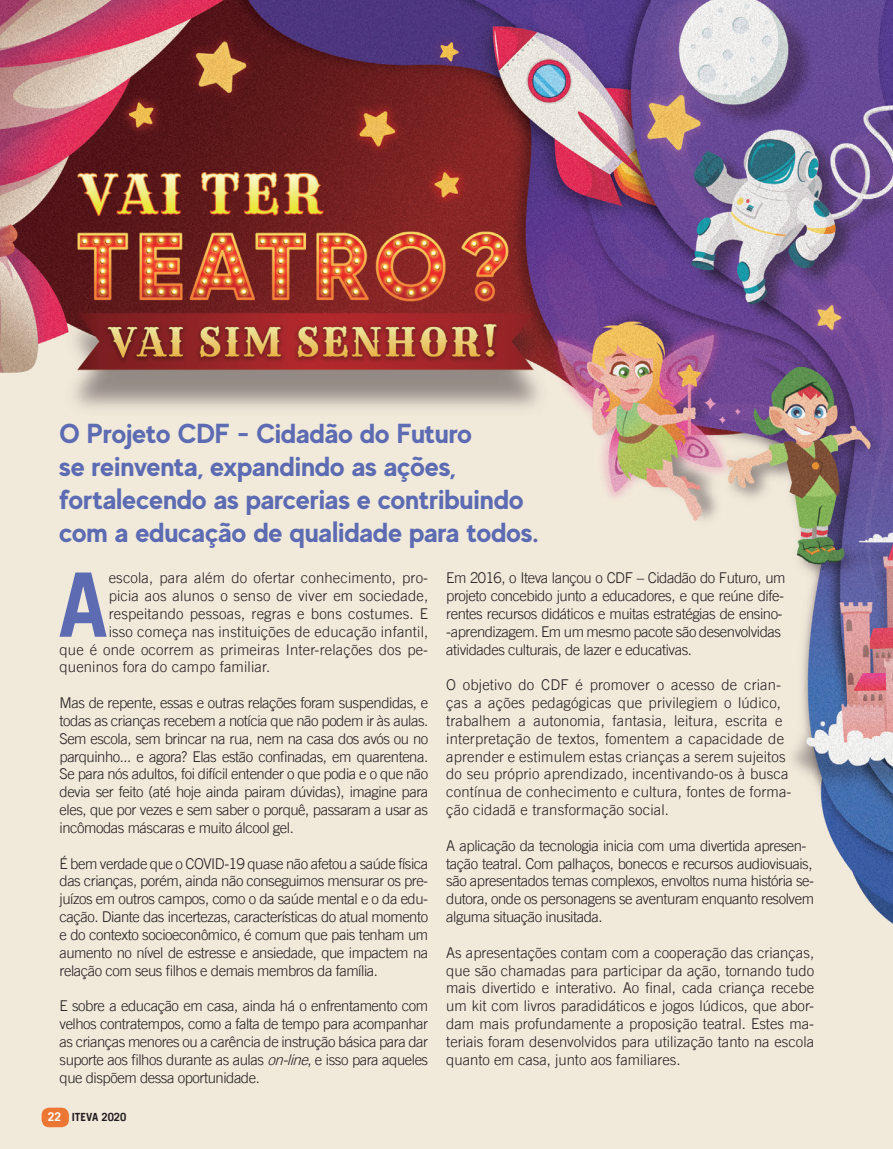
<style>
.page{position:relative;width:893px;height:1149px;background:#fff}
.page>*{position:absolute;margin:0;border:0;box-sizing:border-box;transform-origin:0 0}
.t1{font:700 88.95px "Trade Gothic LT Std";color:#5c6bb2}
.t2{font:700 27.45px/33px "MADE Evolve Sans";color:#5c6bb2}
.t3{font:300 14.85px/17.9px "Trade Gothic LT Std";color:#231f20;text-align:justify}
.t4{font:300 14.85px/17.9px "Trade Gothic LT Std";letter-spacing:-.03em;color:#231f20}
.t5{font:700 12px "Trade Gothic LT Std";color:#fff}
.t6{font:700 11.25px "Trade Gothic LT Std";color:#231f20}
.s1{color:#6368ae}
.s2{font-style:italic}
</style>
<div class="page">
<img style="left:0;top:0;width:893px;height:1148px">
<div style="left:42px;top:1107px;width:27px;height:19px;background:#ec7733;border-radius:8px"></div>
<p class="t2" style="left:60px;top:416px;width:481px">O Projeto CDF - Cidadão do Futuro<br>se reinventa, expandindo as ações, fortalecendo as parcerias e contribuindo com a educação de qualidade para todos<span class="s1">.</span></p>
<p class="t1" style="left:58px;top:550px;width:51px">A</p>
<p class="t3" style="left:109px;top:568px;width:321px">escola, para além do ofertar conhecimento, pro-</p>
<p class="t3" style="left:109px;top:586px;width:321px">picia aos alunos o senso de viver em sociedade,</p>
<p class="t3" style="left:109px;top:604px;width:321px">respeitando pessoas, regras e bons costumes. E</p>
<p class="t3" style="left:109px;top:622px;width:321px">isso começa nas instituições de educação infantil,</p>
<p class="t3" style="left:60px;top:640px;width:370px">que é onde ocorrem as primeiras Inter-relações dos pe-</p>
<p class="t3" style="left:60px;top:657px;width:212px">queninos fora do campo familiar.</p>
<p class="t3" style="left:60px;top:693px;width:370px">Mas de repente, essas e outras relações foram suspendidas, e todas as crianças recebem a notícia que não podem ir às aulas.<br>Sem escola, sem brincar na rua, nem na casa dos avós ou no parquinho... e agora? Elas estão confinadas, em quarentena.<br>Se para nós adultos, foi difícil entender o que podia e o que não devia ser feito (até hoje ainda pairam dúvidas), imagine para eles, que por vezes e sem saber o porquê, passaram a usar as incômodas máscaras e muito álcool gel.</p>
<p class="t3" style="left:60px;top:853px;width:370px">É bem verdade que o COVID-19 quase não afetou a saúde física das crianças, porém, ainda não conseguimos mensurar os pre&shy;juízos em outros campos, como o da saúde mental e o da edu&shy;cação. Diante das incertezas, características do atual momento e do contexto socioeconômico, é comum que pais tenham um aumento no nível de estresse e ansiedade, que impactem na relação com seus filhos e demais membros da família.</p>
<p class="t3" style="left:60px;top:996px;width:370px">E sobre a educação em casa, ainda há o enfrentamento com velhos contratempos, como a falta de tempo para acompanhar as crianças menores ou a carência de instrução básica para dar suporte aos filhos durante as aulas <span class="s2">on-line</span>, e isso para aqueles que dispõem dessa oportunidade.</p>
<p class="t5" style="left:48px;top:1109px;width:15px">22</p>
<p class="t6" style="left:72px;top:1109px;width:56px">ITEVA 2020</p>
<p class="t4" style="left:446px;top:568px;width:341px">Em 2016, o Iteva lançou o CDF – Cidadão do Futuro, um projeto concebido junto a educadores, e que reúne dife&shy;rentes recursos didáticos e muitas estratégias de ensino--aprendizagem. Em um mesmo pacote são desenvolvidas atividades culturais, de lazer e educativas.</p>
<p class="t3" style="left:446px;top:675px;width:347px;text-align:left">O objetivo do CDF é promover o acesso de crian&shy;ças a ações pedagógicas que privilegiem o lúdico, trabalhem a autonomia, fantasia, leitura, escrita e interpretação de textos, fomentem a capacidade de aprender e estimulem estas crianças a serem sujeitos do seu próprio aprendizado, incentivando-os à busca contínua de conhecimento e cultura, fontes de forma&shy;ção cidadã e transformação social.</p>
<p class="t4" style="left:446px;top:836px;width:369px">A aplicação da tecnologia inicia com uma divertida apresen&shy;tação teatral. Com palhaços, bonecos e recursos audiovisuais, são apresentados temas complexos, envoltos numa história se&shy;dutora, onde os personagens se aventuram enquanto resolvem alguma situação inusitada.</p>
<p class="t3" style="left:446px;top:943px;width:369px">As apresentações contam com a cooperação das crianças, que são chamadas para participar da ação, tornando tudo mais divertido e interativo. Ao final, cada criança recebe um kit com livros paradidáticos e jogos lúdicos, que abor&shy;dam mais profundamente a proposição teatral. Estes ma&shy;teriais foram desenvolvidos para utilização tanto na escola quanto em casa, junto aos familiares.</p>
</div>
